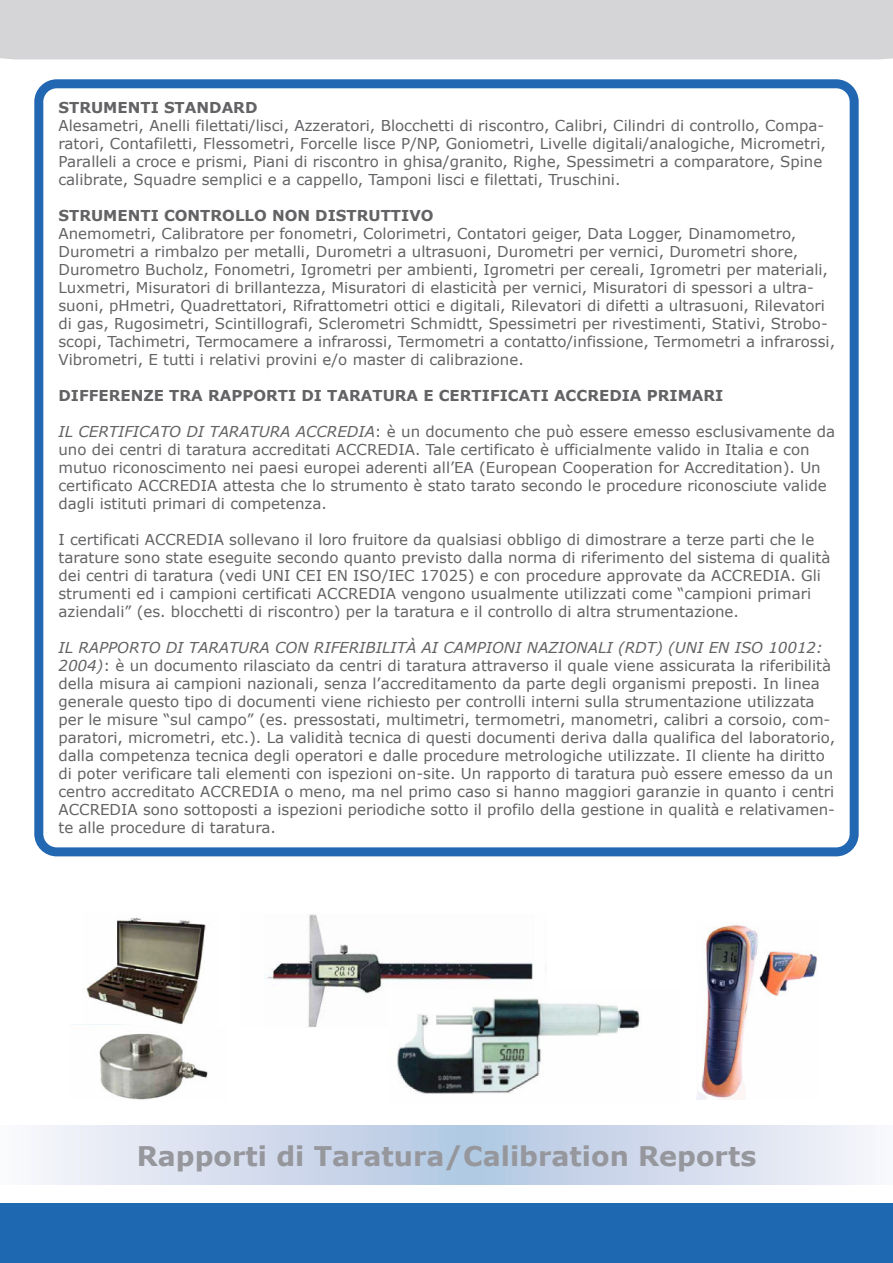
<style>
.page{position:relative;width:893px;height:1263px;background:#fff}
.page>*{position:absolute;margin:0;border:0;box-sizing:border-box;transform-origin:0 0}
.t1{font:700 27px "Verdana";color:#96979c}
.t2{font:15px/18px "Verdana";color:#636366}
.t3{font:700 15px "Verdana";color:#636366}
.s1{font-style:italic}
</style>
<div class="page">
<div style="left:0;top:1203px;width:893px;height:60px;background:#1e68b2"></div>
<div style="left:0;top:0;width:893px;height:60px;background:#d5d5d7"></div>
<svg style="left:36px;top:1125px;width:835px;height:59px;background:#d2dced"></svg>
<div style="left:34px;top:79px;width:825px;height:777px;border:9px solid #2167b2;border-radius:18px"></div>
<img style="left:86px;top:917px;width:120px;height:107px">
<img style="left:71px;top:1024px;width:137px;height:76px">
<img style="left:264px;top:914px;width:283px;height:113px">
<img style="left:388px;top:990px;width:253px;height:104px">
<img style="left:696px;top:925px;width:122px;height:175px">
<p class="t3" style="left:58px;top:101px;width:201px">STRUMENTI STANDARD</p>
<p class="t2" style="left:58px;top:117px;width:769px">Alesametri, Anelli filettati/lisci, Azzeratori, Blocchetti di riscontro, Calibri, Cilindri di controllo, Compa&shy;ratori, Contafiletti, Flessometri, Forcelle lisce P/NP, Goniometri, Livelle digitali/analogiche, Micrometri, Paralleli a croce e prismi, Piani di riscontro in ghisa/granito, Righe, Spessimetri a comparatore, Spine calibrate, Squadre semplici e a cappello, Tamponi lisci e filettati, Truschini.</p>
<p class="t3" style="left:58px;top:209px;width:377px">STRUMENTI CONTROLLO NON DISTRUTTIVO</p>
<p class="t2" style="left:58px;top:225px;width:778px">Anemometri, Calibratore per fonometri, Colorimetri, Contatori geiger, Data Logger, Dinamometro, Durometri a rimbalzo per metalli, Durometri a ultrasuoni, Durometri per vernici, Durometri shore, Durometro Bucholz, Fonometri, Igrometri per ambienti, Igrometri per cereali, Igrometri per materiali, Luxmetri, Misuratori di brillantezza, Misuratori di elasticità per vernici, Misuratori di spessori a ultra&shy;suoni, pHmetri, Quadrettatori, Rifrattometri ottici e digitali, Rilevatori di difetti a ultrasuoni, Rilevatori di gas, Rugosimetri, Scintillografi, Sclerometri Schmidtt, Spessimetri per rivestimenti, Stativi, Strobo&shy;scopi, Tachimetri, Termocamere a infrarossi, Termometri a contatto/infissione, Termometri a infrarossi, Vibrometri, E tutti i relativi provini e/o master di calibrazione.</p>
<p class="t3" style="left:58px;top:389px;width:666px">DIFFERENZE TRA RAPPORTI DI TARATURA E CERTIFICATI ACCREDIA PRIMARI</p>
<p class="t2" style="left:58px;top:423px;width:778px"><span class="s1">IL CERTIFICATO DI TARATURA ACCREDIA</span>: è un documento che può essere emesso esclusivamente da uno dei centri di taratura accreditati ACCREDIA. Tale certificato è ufficialmente valido in Italia e con mutuo riconoscimento nei paesi europei aderenti all’EA (European Cooperation for Accreditation). Un certificato ACCREDIA attesta che lo strumento è stato tarato secondo le procedure riconosciute valide dagli istituti primari di competenza.</p>
<p class="t2" style="left:58px;top:531px;width:773px">I certificati ACCREDIA sollevano il loro fruitore da qualsiasi obbligo di dimostrare a terze parti che le tarature sono state eseguite secondo quanto previsto dalla norma di riferimento del sistema di qualità dei centri di taratura (vedi UNI CEI EN ISO/IEC 17025) e con procedure approvate da ACCREDIA. Gli strumenti ed i campioni certificati ACCREDIA vengono usualmente utilizzati come “campioni primari aziendali” (es. blocchetti di riscontro) per la taratura e il controllo di altra strumentazione.</p>
<p class="t2" style="left:58px;top:639px;width:778px"><span class="s1">IL RAPPORTO DI TARATURA CON RIFERIBILITÀ AI CAMPIONI NAZIONALI (RDT) (UNI EN ISO 10012:<br>2004)</span>: è un documento rilasciato da centri di taratura attraverso il quale viene assicurata la riferibilità della misura ai campioni nazionali, senza l’accreditamento da parte degli organismi preposti. In linea generale questo tipo di documenti viene richiesto per controlli interni sulla strumentazione utilizzata per le misure “sul campo” (es. pressostati, multimetri, termometri, manometri, calibri a corsoio, com&shy;paratori, micrometri, etc.). La validità tecnica di questi documenti deriva dalla qualifica del laboratorio, dalla competenza tecnica degli operatori e dalle procedure metrologiche utilizzate. Il cliente ha diritto di poter verificare tali elementi con ispezioni on-site. Un rapporto di taratura può essere emesso da un centro accreditato ACCREDIA o meno, ma nel primo caso si hanno maggiori garanzie in quanto i centri ACCREDIA sono sottoposti a ispezioni periodiche sotto il profilo della gestione in qualità e relativamen&shy;te alle procedure di taratura.</p>
<h1 class="t1" style="left:137px;top:1145px;width:621px">Rapporti di Taratura/Calibration Reports</h1>
</div>
